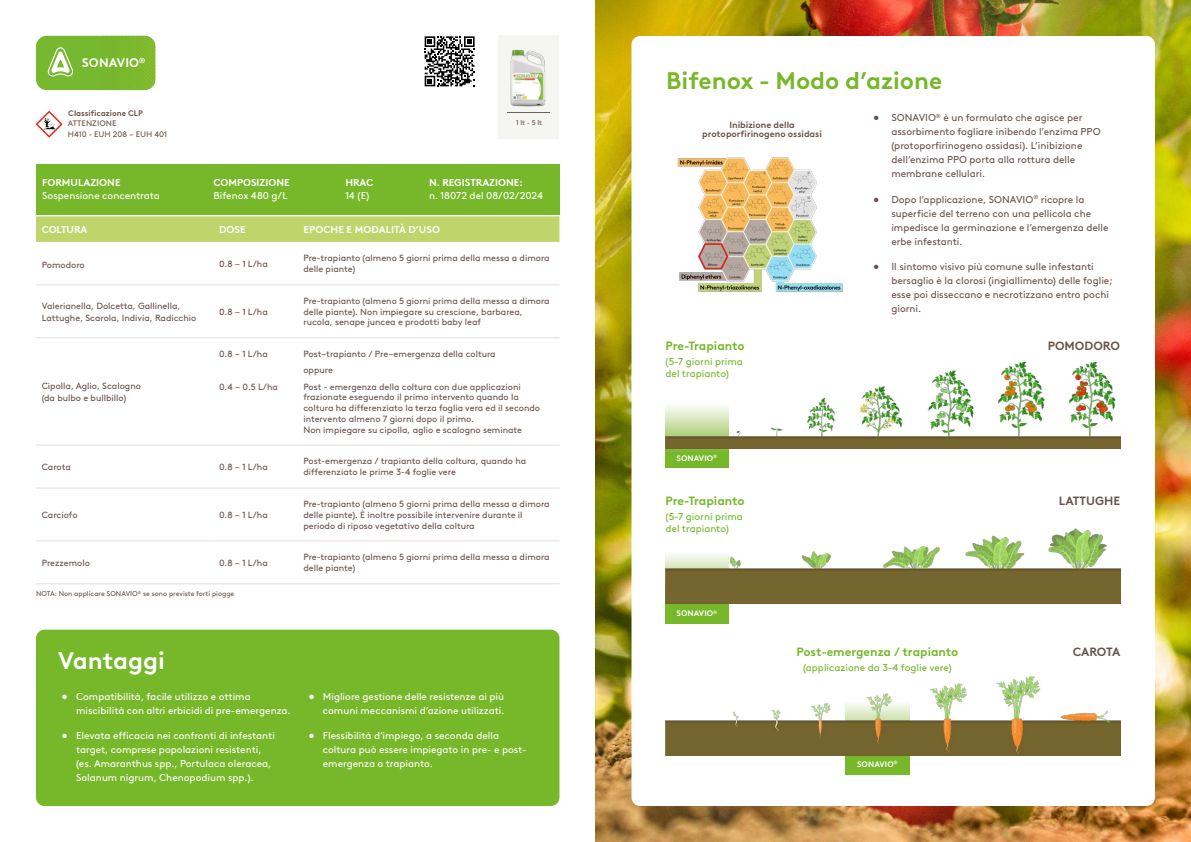
<style>
.page{position:relative;width:1191px;height:842px;background:#fff}
.page>*{position:absolute;margin:0;border:0;box-sizing:border-box;transform-origin:0 0}
.t1{font:700 24px "Brown LL";color:#76b82a}
.t2{font:700 24px "Brown LL";color:#fff}
.t3{font:700 12.5px "Brown LL";letter-spacing:.01em;color:#fff}
.t4{font:700 12px "Brown LL";letter-spacing:-.005em;color:#76b82a}
.t5{font:700 12px "Brown LL";color:#69534c}
.t6{font:10px/14px "Brown LL";color:#fff}
.t7{font:10px/14px "Brown LL";color:#69534c}
.t8{font:10px/12px "Brown LL";color:#76b82a}
.t9{font:700 10px "Brown LL";color:#fff}
.t10{font:9px/10.8px "Brown LL";color:#69534c}
.t11{font:700 9px/9px "Brown LL";color:#69534c;text-align:center}
.t12{font:8px/10.3px "Brown LL";color:#69544a}
.t13{font:700 8px "Brown LL";letter-spacing:.01em;color:#fff}
.t14{font:700 8px "Brown LL";color:#69544a}
.t15{font:7px "Brown LL";color:#69534c}
.t16{font:7px "Brown LL";color:#69544a}
.s1{font-size:9px}
</style>
<div class="page">
<img style="left:595px;top:0;width:596px;height:842px">
<div style="left:631px;top:36px;width:524px;height:770px;background:#fff;border-radius:9px"></div>
<div style="left:36px;top:630px;width:523px;height:176px;background:#76b82a;border-radius:9px"></div>
<img style="left:677px;top:157px;width:166px;height:135px">
<div style="left:499px;top:36px;width:60px;height:103px;background:#f5f5f2"></div>
<img style="left:510px;top:49px;width:35px;height:58px">
<svg style="left:665px;top:448px;width:63px;height:20px"></svg>
<img style="left:665px;top:362px;width:455px;height:86px">
<div style="left:665px;top:534px;width:63px;height:89px;background:#76b82a"></div>
<img style="left:665px;top:528px;width:455px;height:76px">
<hr style="left:507px;top:112px;width:43px;height:1px;background:#6e615c">
<svg style="left:36px;top:216px;width:523px;height:26px;background:#c0d56d"></svg>
<hr style="left:36px;top:285px;width:177px;height:1px;background:#e2dddb">
<hr style="left:213px;top:285px;width:85px;height:1px;background:#e2dddb">
<hr style="left:298px;top:285px;width:261px;height:1px;background:#e2dddb">
<hr style="left:36px;top:337px;width:177px;height:1px;background:#e2dddb">
<hr style="left:213px;top:337px;width:85px;height:1px;background:#e2dddb">
<hr style="left:298px;top:337px;width:261px;height:1px;background:#e2dddb">
<hr style="left:36px;top:445px;width:177px;height:1px;background:#e2dddb">
<hr style="left:213px;top:445px;width:85px;height:1px;background:#e2dddb">
<hr style="left:298px;top:445px;width:261px;height:1px;background:#e2dddb">
<hr style="left:36px;top:488px;width:177px;height:1px;background:#e2dddb">
<hr style="left:213px;top:488px;width:85px;height:1px;background:#e2dddb">
<hr style="left:298px;top:488px;width:261px;height:1px;background:#e2dddb">
<hr style="left:36px;top:541px;width:177px;height:1px;background:#e2dddb">
<hr style="left:213px;top:541px;width:85px;height:1px;background:#e2dddb">
<hr style="left:298px;top:541px;width:261px;height:1px;background:#e2dddb">
<hr style="left:36px;top:584px;width:177px;height:1px;background:#e2dddb">
<hr style="left:213px;top:584px;width:85px;height:1px;background:#e2dddb">
<hr style="left:298px;top:584px;width:261px;height:1px;background:#e2dddb">
<div style="left:36px;top:164px;width:523px;height:51px;background:#76b82a"></div>
<div style="left:845px;top:683px;width:64px;height:91px;background:#76b82a"></div>
<img style="left:665px;top:676px;width:455px;height:80px">
<svg style="left:36px;top:111px;width:27px;height:27px"></svg>
<svg style="left:424px;top:36px;width:50px;height:50px"></svg>
<svg style="left:36px;top:36px;width:119px;height:54px;background:#80bc3a"></svg>
<h2 class="t3" style="left:82px;top:53px;width:65px">SONAVIO<sup>®</sup></h2>
<p class="t14" style="left:68px;top:107px;width:76px">Classificazione CLP</p>
<p class="t12" style="left:68px;top:118px;width:101px">ATTENZIONE<br>H410 - EUH 208 – EUH 401</p>
<p class="t9" style="left:42px;top:175px;width:80px">FORMULAZIONE</p>
<p class="t6" style="left:42px;top:188px;width:119px">Sospensione concentrata</p>
<p class="t9" style="left:213px;top:175px;width:78px">COMPOSIZIONE</p>
<p class="t6" style="left:213px;top:188px;width:76px">Bifenox 480 g/L</p>
<p class="t9" style="left:345px;top:175px;width:29px">HRAC</p>
<p class="t6" style="left:345px;top:188px;width:26px">14 (E)</p>
<p class="t16" style="left:516px;top:117px;width:27px">1 lt - 5 lt</p>
<p class="t9" style="left:429px;top:175px;width:96px">N. REGISTRAZIONE:</p>
<p class="t6" style="left:429px;top:188px;width:116px">n. 18072 del 08/02/2024</p>
<p class="t9" style="left:42px;top:222px;width:47px">COLTURA</p>
<p class="t9" style="left:219px;top:222px;width:28px">DOSE</p>
<p class="t9" style="left:303px;top:222px;width:138px">EPOCHE E MODALITÀ D’USO</p>
<p class="t10" style="left:42px;top:258px;width:45px">Pomodoro</p>
<p class="t10" style="left:219px;top:257px;width:50px">0.8 – 1 L/ha</p>
<p class="t10" style="left:303px;top:252px;width:248px">Pre-trapianto (almeno 5 giorni prima della messa a dimora delle piante)</p>
<p class="t10" style="left:42px;top:299px;width:156px;line-height:12px">Valerianella, Dolcetta, Gallinella,<br>Lattughe, Scarola, Indivia, Radicchio</p>
<p class="t10" style="left:219px;top:305px;width:50px">0.8 – 1 L/ha</p>
<p class="t10" style="left:303px;top:295px;width:248px">Pre-trapianto (almeno 5 giorni prima della messa a dimora delle piante). Non impiegare su crescione, barbarea, rucola, senape juncea e prodotti baby leaf</p>
<p class="t10" style="left:42px;top:379px;width:101px;line-height:12px">Cipolla, Aglio, Scalogno (da bulbo e bullbillo)</p>
<p class="t10" style="left:219px;top:347px;width:50px">0.8 – 1 L/ha</p>
<p class="t10" style="left:219px;top:380px;width:60px">0.4 – 0.5 L/ha</p>
<p class="t10" style="left:303px;top:345px;width:219px;line-height:16.5px">Post–trapianto / Pre–emergenza della coltura oppure<br>Post - emergenza della coltura con due applicazioni</p>
<p class="t10" style="left:303px;top:391px;width:238px">frazionate eseguendo il primo intervento quando la coltura ha differenziato la terza foglia vera ed il secondo intervento almeno 7 giorni dopo il primo.<br>Non impiegare su cipolla, aglio e scalogno seminate</p>
<p class="t10" style="left:42px;top:461px;width:31px">Carota</p>
<p class="t10" style="left:219px;top:461px;width:50px">0.8 – 1 L/ha</p>
<p class="t10" style="left:303px;top:455px;width:224px">Post-emergenza / trapianto della coltura, quando ha differenziato le prime 3-4 foglie vere</p>
<p class="t10" style="left:42px;top:508px;width:37px">Carciofo</p>
<p class="t10" style="left:219px;top:508px;width:50px">0.8 – 1 L/ha</p>
<p class="t10" style="left:303px;top:498px;width:248px">Pre-trapianto (almeno 5 giorni prima della messa a dimora delle piante). È inoltre possibile intervenire durante il periodo di riposo vegetativo della coltura</p>
<p class="t10" style="left:42px;top:556px;width:50px">Prezzemolo</p>
<p class="t10" style="left:219px;top:556px;width:50px">0.8 – 1 L/ha</p>
<p class="t10" style="left:303px;top:551px;width:248px">Pre-trapianto (almeno 5 giorni prima della messa a dimora delle piante)</p>
<p class="t15" style="left:36px;top:588px;width:200px">NOTA: Non applicare SONAVIO<sup>®</sup> se sono previste forti piogge</p>
<h1 class="t2" style="left:58px;top:642px;width:108px">Vantaggi</h1>
<p class="t6" style="left:76px;top:689px;width:216px;text-indent:-14px"><span class="s1">•</span> Compatibilità, facile utilizzo e ottima miscibilità con altri erbicidi di pre-emergenza.</p>
<p class="t6" style="left:76px;top:728px;width:200px;text-indent:-14px"><span class="s1">•</span> Elevata efficacia nei confronti di infestanti target, comprese popolazioni resistenti, (es. Amaranthus spp., Portulaca oleracea, Solanum nigrum, Chenopodium spp.).</p>
<p class="t6" style="left:309px;top:689px;width:197px;text-align:right"><span class="s1">•</span> Migliore gestione delle resistenze ai più comuni meccanismi d’azione utilizzati.</p>
<p class="t6" style="left:323px;top:728px;width:205px;text-indent:-14px"><span class="s1">•</span> Flessibilità d’impiego, a seconda della coltura può essere impiegato in pre- e post&shy;emergenza o trapianto.</p>
<h1 class="t1" style="left:666px;top:62px;width:277px">Bifenox - Modo d’azione</h1>
<p class="t7" style="left:891px;top:110px;width:211px;text-indent:-18px"><span class="s1">•</span> SONAVIO<sup>®</sup> è un formulato che agisce per assorbimento fogliare inibendo l’enzima PPO (protoporfirinogeno ossidasi). L’inibizione dell’enzima PPO porta alla rottura delle membrane cellulari.</p>
<p class="t7" style="left:891px;top:191px;width:219px;text-indent:-18px"><span class="s1">•</span> Dopo l’applicazione, SONAVIO<sup>®</sup> ricopre la superficie del terreno con una pellicola che impedisce la germinazione e l’emergenza delle erbe infestanti.</p>
<p class="t7" style="left:891px;top:259px;width:223px;text-indent:-18px"><span class="s1">•</span> Il sintomo visivo più comune sulle infestanti bersaglio è la clorosi (ingiallimento) delle foglie; esse poi disseccano e necrotizzano entro pochi giorni.</p>
<p class="t11" style="left:702px;top:119px;width:121px">Inibizione della protoporfirinogeno ossidasi</p>
<h3 class="t4" style="left:665px;top:337px;width:81px">Pre-Trapianto</h3>
<h3 class="t5" style="left:1047px;top:337px;width:74px">POMODORO</h3>
<p class="t8" style="left:665px;top:355px;width:79px">(5-7 giorni prima del trapianto)</p>
<p class="t13" style="left:676px;top:452px;width:42px">SONAVIO<sup>®</sup></p>
<h3 class="t4" style="left:665px;top:492px;width:81px">Pre-Trapianto</h3>
<p class="t8" style="left:665px;top:510px;width:79px">(5-7 giorni prima del trapianto)</p>
<p class="t13" style="left:676px;top:607px;width:42px">SONAVIO<sup>®</sup></p>
<h3 class="t5" style="left:1059px;top:492px;width:63px">LATTUGHE</h3>
<h3 class="t4" style="left:796px;top:642px;width:163px">Post-emergenza / trapianto</h3>
<h3 class="t5" style="left:1072px;top:642px;width:49px">CAROTA</h3>
<p class="t8" style="left:803px;top:661px;width:150px">(applicazione da 3-4 foglie vere)</p>
<p class="t13" style="left:857px;top:758px;width:42px">SONAVIO<sup>®</sup></p>
</div>
